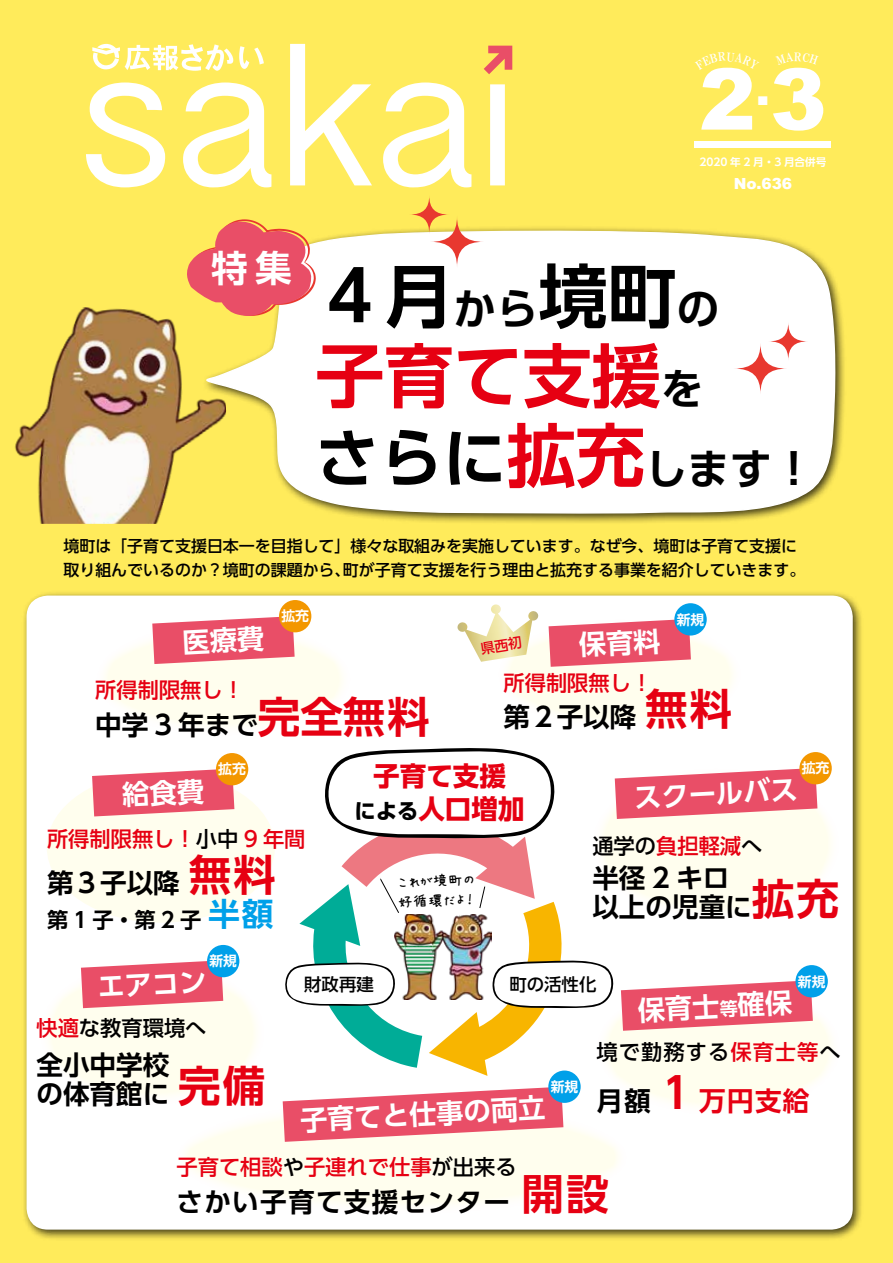
<style>
.page{position:relative;width:893px;height:1263px;background:#ffeb5b}
.page>*{position:absolute;margin:0;border:0;box-sizing:border-box;transform-origin:0 0}
.t1{font:900 85.05px "Arial";color:#fff}
.t2{font:700 69.15px/79.7px "UD Shin Go Pr 6 N De";color:#e60012}
.t3{font:700 63.75px "UD Shin Go Pr 6 N De";color:#000}
.t4{font:700 42.45px "UD Shin Go Pr 6 N De";letter-spacing:.05em;color:#e60012}
.t5{font:700 42.45px "UD Shin Go Pr 6 N De";color:#000}
.t6{font:700 36.6px "UD Shin Go Pr 6 N De";color:#fff}
.t7{font:700 31.95px "UD Shin Go Pr 6 N De";color:#00a0e9}
.t8{font:700 27.3px "UD Shin Go Pr 6 N De";color:#fff}
.t9{font:700 26.55px/28.7px "UD Shin Go Pr 6 N De";color:#000}
.t10{font:700 26.55px/33px "UD Shin Go Pr 6 N";color:#e60012;text-align:center}
.t11{font:700 26.55px "UD Shin Go Pr 6 N De";letter-spacing:.05em;color:#000}
.t12{font:700 26.55px "UD Shin Go Pr 6 N De";color:#e60012}
.t13{font:500 21.3px "UD Shin Go Pr 6 N";color:#e60012}
.t14{font:500 21.3px "UD Shin Go Pr 6 N";color:#000}
.t15{font:500 21.3px "UD Shin Go Pr 6 N";letter-spacing:.05em;color:#000}
.t16{font:700 21.3px "UD Shin Go Pr 6 N De";color:#000}
.t17{font:500 17.4px "UD Shin Go Pr 6 N";color:#000}
.t18{font:500 15.9px/23.4px "UD Shin Go Pr 6 N";color:#000}
.t19{font:900 15.3px "Arial";color:#fff}
.t20{font:15.15px/20px "AP Japanesefont";color:#000}
.t21{font:700 13.8px "UD Shin Go Pr 6 N De";color:#fff}
.t22{font:700 10.65px "UD Shin Go Pr 6 N De";color:#fff}
.s1{color:#000}
.s2{font-size:42.45px;color:#000}
.s3{font-size:69.15px;color:#e60012}
.s4{font-size:42.45px}
.s5{font-size:26.55px;color:#000}
.s6{font-size:21.3px;color:#000}
.s7{color:#e60012}
.s8{font-size:42.45px;color:#e60012}
.s9{font-size:18.15px}
</style>
<div class="page">
<img style="left:15px;top:307px;width:182px;height:217px">
<div style="left:21px;top:590px;width:843px;height:651px;background:#000;opacity:.75"></div>
<div style="left:27px;top:595px;width:826px;height:634px;background:#fff;border-radius:21px"></div>
<svg style="left:86px;top:44px;width:419px;height:143px"></svg>
<svg style="left:92px;top:44px;width:141px;height:27px"></svg>
<svg style="left:484px;top:46px;width:28px;height:28px"></svg>
<div style="left:202px;top:225px;width:644px;height:300px;background:#000;opacity:.75"></div>
<svg style="left:197px;top:229px;width:641px;height:290px;background:#fbf8e5"></svg>
<svg style="left:768px;top:322px;width:40px;height:39px"></svg>
<svg style="left:733px;top:343px;width:54px;height:51px;background:#fad7d5"></svg>
<svg style="left:409px;top:195px;width:40px;height:39px"></svg>
<svg style="left:430px;top:216px;width:54px;height:52px;fill:#fff"></svg>
<svg style="left:184px;top:219px;width:132px;height:100px"></svg>
<div style="left:596px;top:981px;width:245px;height:134px;background:linear-gradient(to right,#fffef3,#fffef3);border-radius:50%"></div>
<div style="left:795px;top:965px;width:33px;height:32px;background:#00a0e9;border-radius:50%"></div>
<div style="left:40px;top:961px;width:225px;height:144px;background:#fffeee;border-radius:50%"></div>
<svg style="left:81px;top:961px;width:142px;height:47px;background:#ec687c"></svg>
<div style="left:207px;top:945px;width:32px;height:32px;background:#00a0e9;border-radius:50%"></div>
<div style="left:592px;top:768px;width:248px;height:151px;background:#fffef6;border-radius:50%"></div>
<svg style="left:285px;top:748px;width:532px;height:328px"></svg>
<div style="left:799px;top:752px;width:33px;height:32px;background:#f39700;border-radius:50%"></div>
<div style="left:498px;top:619px;width:244px;height:111px;background:#fffeee;border-radius:50%"></div>
<div style="left:674px;top:603px;width:33px;height:32px;background:#00a0e9;border-radius:50%"></div>
<div style="left:96px;top:623px;width:255px;height:113px;background:#fffeee;border-radius:50%"></div>
<div style="left:279px;top:600px;width:32px;height:32px;background:#f39700;border-radius:50%"></div>
<div style="left:47px;top:772px;width:228px;height:151px;background:#fffeee;border-radius:50%"></div>
<div style="left:216px;top:753px;width:32px;height:32px;background:#f39700;border-radius:50%"></div>
<div style="left:176px;top:1100px;width:451px;height:115px;background:#fffeee;border-radius:50%"></div>
<svg style="left:283px;top:1087px;width:280px;height:55px"></svg>
<div style="left:548px;top:1070px;width:33px;height:33px;background:#00a0e9;border-radius:50%"></div>
<div style="left:695px;top:141px;width:136px;height:6px;background:#fff"></div>
<svg style="left:549px;top:619px;width:142px;height:48px"></svg>
<svg style="left:457px;top:604px;width:82px;height:58px"></svg>
<svg style="left:152px;top:617px;width:143px;height:47px"></svg>
<svg style="left:92px;top:769px;width:142px;height:47px"></svg>
<h3 class="t6" style="left:211px;top:238px;width:82px">特集</h3>
<h1 class="t1" style="left:699px;top:37px;width:129px">2<sup>.</sup>3</h1>
<p class="t22" style="left:699px;top:154px;width:129px">2020 年 2 月・3 月合併号</p>
<p class="t19" style="left:734px;top:172px;width:60px">No.636</p>
<h2 class="t2" style="left:315px;top:254px;width:405px"><span class="s1">４月</span><span class="s2">から</span><span class="s1">境町</span><span class="s2">の</span>子育て支援<span class="s2">を</span></h2>
<h3 class="t3" style="left:315px;top:406px;width:459px">さらに<span class="s3">拡充</span><span class="s4">します</span></h3>
<h3 class="t5" style="left:772px;top:434px;width:44px">!</h3>
<p class="t18" style="left:343px;top:534px;width:464px;text-indent:-279px">境町は「子育て支援日本一を目指して」様々な取組みを実施しています。なぜ今、境町は子育て支援に町が子育て支援を行う理由と拡充する事業を紹介していきます。</p>
<p class="t18" style="left:63px;top:558px;width:289px">取り組んでいるのか？境町の課題から、</p>
<p class="t21" style="left:281px;top:605px;width:29px">拡充</p>
<h3 class="t13" style="left:95px;top:673px;width:150px">所得制限無し!</h3>
<h3 class="t4" style="left:178px;top:682px;width:253px"><span class="s5">年まで</span>完全無料</h3>
<h3 class="t9" style="left:95px;top:709px;width:78px">中学3</h3>
<p class="t21" style="left:677px;top:608px;width:29px">新規</p>
<h3 class="t13" style="left:503px;top:665px;width:150px">所得制限無し!</h3>
<h3 class="t4" style="left:645px;top:675px;width:89px">無料</h3>
<h3 class="t9" style="left:503px;top:702px;width:134px">第２子以降</h3>
<p class="t21" style="left:218px;top:758px;width:29px">拡充</p>
<h3 class="t13" style="left:47px;top:821px;width:260px">所得制限無し！<span class="s1">小中</span> 9 年間</h3>
<h3 class="t4" style="left:189px;top:840px;width:89px">無料</h3>
<h3 class="t9" style="left:47px;top:868px;width:134px">第３子以降</h3>
<h3 class="t16" style="left:47px;top:902px;width:156px">第1 子・第2 子</h3>
<h3 class="t7" style="left:208px;top:888px;width:67px">半額</h3>
<p class="t21" style="left:209px;top:950px;width:29px">新規</p>
<h3 class="t10" style="left:355px;top:758px;width:172px">子育て支援<br><span class="s6">による</span>人口増加</h3>
<p class="t20" style="left:396px;top:873px;width:85px;rotate:-3deg">これが境町の好循環だよ!</p>
<p class="t21" style="left:802px;top:757px;width:29px">拡充</p>
<h3 class="t8" style="left:633px;top:775px;width:165px;rotate:-3deg">スクールバス</h3>
<h3 class="t14" style="left:592px;top:828px;width:172px">通学の<span class="s7">負担軽減</span>へ</h3>
<h3 class="t9" style="left:592px;top:863px;width:248px">半径 2 キロ<br>以上の児童に<span class="s8">拡充</span></h3>
<h3 class="t8" style="left:96px;top:965px;width:111px;rotate:-3deg">エアコン</h3>
<p class="t21" style="left:798px;top:970px;width:29px">新規</p>
<p class="t17" style="left:304px;top:970px;width:71px">財政再建</p>
<p class="t17" style="left:509px;top:970px;width:89px">町の活性化</p>
<h3 class="t8" style="left:637px;top:988px;width:156px;rotate:-3deg">保育士<span class="s9">等</span>確保</h3>
<h3 class="t14" style="left:36px;top:1010px;width:172px"><span class="s7">快適</span>な教育環境へ</h3>
<h3 class="t9" style="left:36px;top:1050px;width:134px">全小中学校</h3>
<h3 class="t15" style="left:596px;top:1035px;width:246px">境で勤務する<span class="s7">保育士等</span>へ</h3>
<h3 class="t12" style="left:699px;top:1079px;width:112px">万円支給</h3>
<h3 class="t4" style="left:178px;top:1051px;width:89px">完備</h3>
<h3 class="t4" style="left:662px;top:1058px;width:30px">1</h3>
<p class="t21" style="left:551px;top:1075px;width:29px">新規</p>
<h3 class="t9" style="left:36px;top:1079px;width:134px">の体育館に</h3>
<h3 class="t9" style="left:596px;top:1085px;width:56px">月額</h3>
<h3 class="t8" style="left:299px;top:1098px;width:247px;rotate:-3deg">子育てと仕事の両立</h3>
<h3 class="t13" style="left:176px;top:1149px;width:342px">子育て相談<span class="s1">や</span>子連れで仕事<span class="s1">が出来る</span></h3>
<h3 class="t4" style="left:521px;top:1159px;width:89px">開設</h3>
<h3 class="t11" style="left:176px;top:1180px;width:335px">さかい子育て支援センター</h3>
</div>
